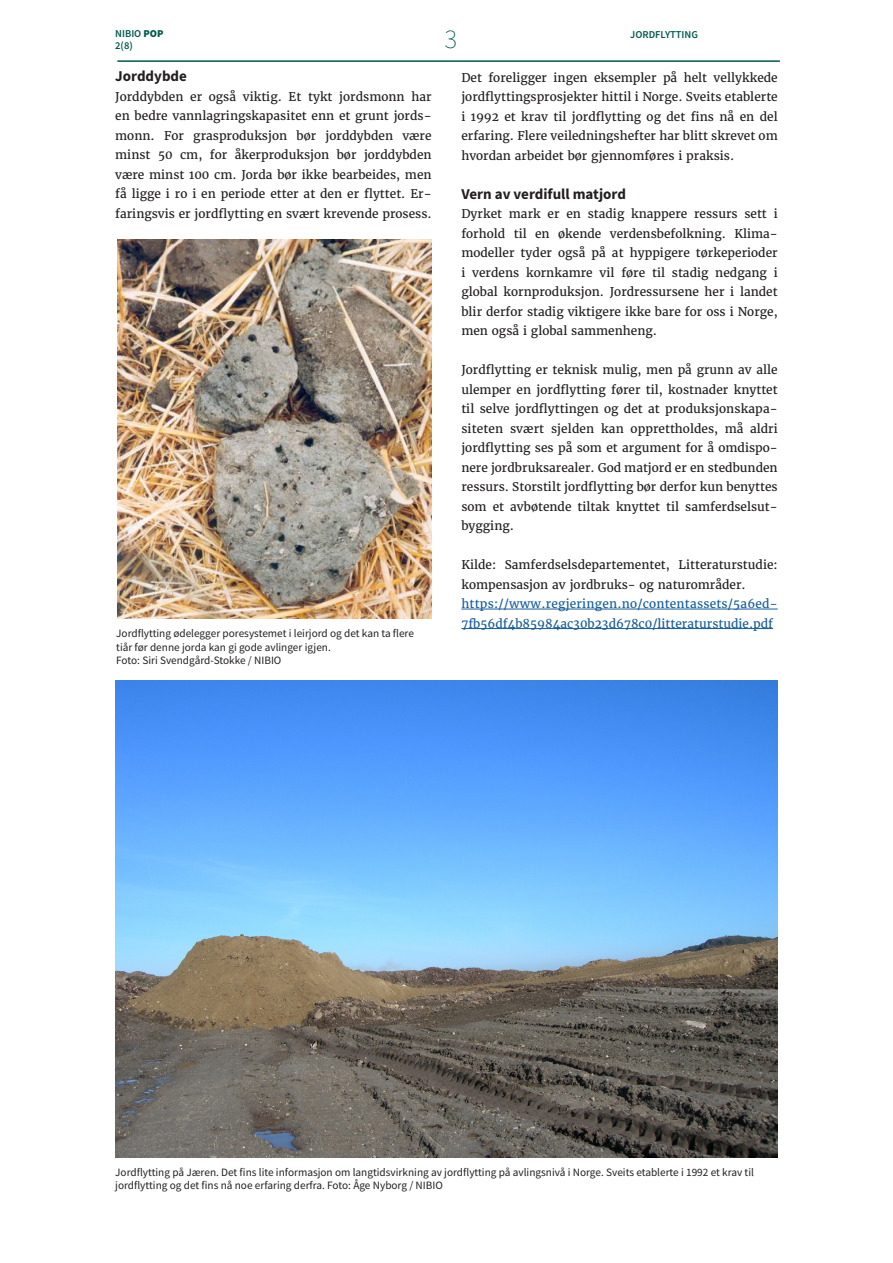
<style>
.page{position:relative;width:893px;height:1263px;background:#fff}
.page>*{position:absolute;margin:0;border:0;box-sizing:border-box;transform-origin:0 0}
.Sidenummer{font:200 27px "Source Sans Pro";color:#00594d}
.POP_Mellomtittel_1{font:700 15px "Source Sans Pro";color:#231f20}
.POP_Brødtekst{font:12px/19.5px "Merriweather";color:#231f20;text-align:justify}
.POP_Brødtekst-2{font:12px/19.5px "Merriweather";color:#175d9e}
.POP_Bildetekst{font:11.25px/13.5px "Source Sans Pro";color:#231f20}
.Topptekst{font:600 10.5px "Source Sans Pro";color:#00594d}
.s1{font-weight:900}
</style>
<div class="page">
<hr style="left:117px;top:60px;width:663px;height:2px;background:#00594d">
<hr style="left:461px;top:609px;width:317px;height:1px;background:#175d9e">
<hr style="left:461px;top:628px;width:312px;height:1px;background:#175d9e">
<img style="left:115px;top:680px;width:663px;height:477px">
<img style="left:117px;top:240px;width:315px;height:379px">
<p class="Topptekst" style="left:115px;top:26px;width:50px">NIBIO <span class="s1">POP</span></p>
<p class="Topptekst" style="left:115px;top:38px;width:19px">2(8)</p>
<p class="POP_Mellomtittel_1" style="left:115px;top:66px;width:73px">Jorddybde</p>
<p class="POP_Brødtekst" style="left:115px;top:87px;width:318px">Jorddybden er også viktig. Et tykt jordsmonn har en bedre vannlagringskapasitet enn et grunt jords&shy;monn. For grasproduksjon bør jorddybden være minst 50 cm, for åkerproduksjon bør jorddybden være minst 100 cm. Jorda bør ikke bearbeides, men få ligge i ro i en periode etter at den er flyttet. Er&shy;faringsvis er jordflytting en svært krevende prosess.</p>
<p class="POP_Bildetekst" style="left:116px;top:627px;width:299px">Jordflytting ødelegger poresystemet i leirjord og det kan ta flere tiår før denne jorda kan gi gode avlinger igjen.</p>
<p class="POP_Bildetekst" style="left:116px;top:654px;width:167px">Foto: Siri Svendgård-Stokke / NIBIO</p>
<p class="Sidenummer" style="left:445px;top:23px;width:14px">3</p>
<p class="Topptekst" style="left:630px;top:27px;width:69px">JORDFLYTTING</p>
<p class="POP_Brødtekst" style="left:461px;top:68px;width:318px">Det foreligger ingen eksempler på helt vellykkede jordflyttingsprosjekter hittil i Norge. Sveits etablerte i 1992 et krav til jordflytting og det fins nå en del erfaring. Flere veiledningshefter har blitt skrevet om hvordan arbeidet bør gjennomføres i praksis.</p>
<p class="POP_Mellomtittel_1" style="left:461px;top:184px;width:166px">Vern av verdifull matjord</p>
<p class="POP_Brødtekst" style="left:461px;top:204px;width:318px">Dyrket mark er en stadig knappere ressurs sett i forhold til en økende verdensbefolkning. Klima&shy;modeller tyder også på at hyppigere tørkeperioder i verdens kornkamre vil føre til stadig nedgang i global kornproduksjon. Jordressursene her i landet blir derfor stadig viktigere ikke bare for oss i Norge, men også i global sammenheng.</p>
<p class="POP_Brødtekst" style="left:461px;top:360px;width:318px">Jordflytting er teknisk mulig, men på grunn av alle ulemper en jordflytting fører til, kostnader knyttet til selve jordflyttingen og det at produksjonskapa&shy;siteten svært sjelden kan opprettholdes, må aldri jordflytting ses på som et argument for å omdispo&shy;nere jordbruksarealer. God matjord er en stedbunden ressurs. Storstilt jordflytting bør derfor kun benyttes som et avbøtende tiltak knyttet til samferdselsut&shy;bygging.</p>
<p class="POP_Brødtekst" style="left:461px;top:555px;width:318px">Kilde: Samferdselsdepartementet, Litteraturstudie: kompensasjon av jordbruks- og naturområder.</p>
<p class="POP_Brødtekst-2" style="left:461px;top:594px;width:318px">https://www.regjeringen.no/contentassets/5a6ed-<br>7fb56df4b85984ac30b23d678c0/litteraturstudie.pdf</p>
<p class="POP_Bildetekst" style="left:115px;top:1165px;width:640px">Jordflytting på Jæren. Det fins lite informasjon om langtidsvirkning av jordflytting på avlingsnivå i Norge. Sveits etablerte i 1992 et krav til jordflytting og det fins nå noe erfaring derfra. Foto: Åge Nyborg / NIBIO</p>
</div>
